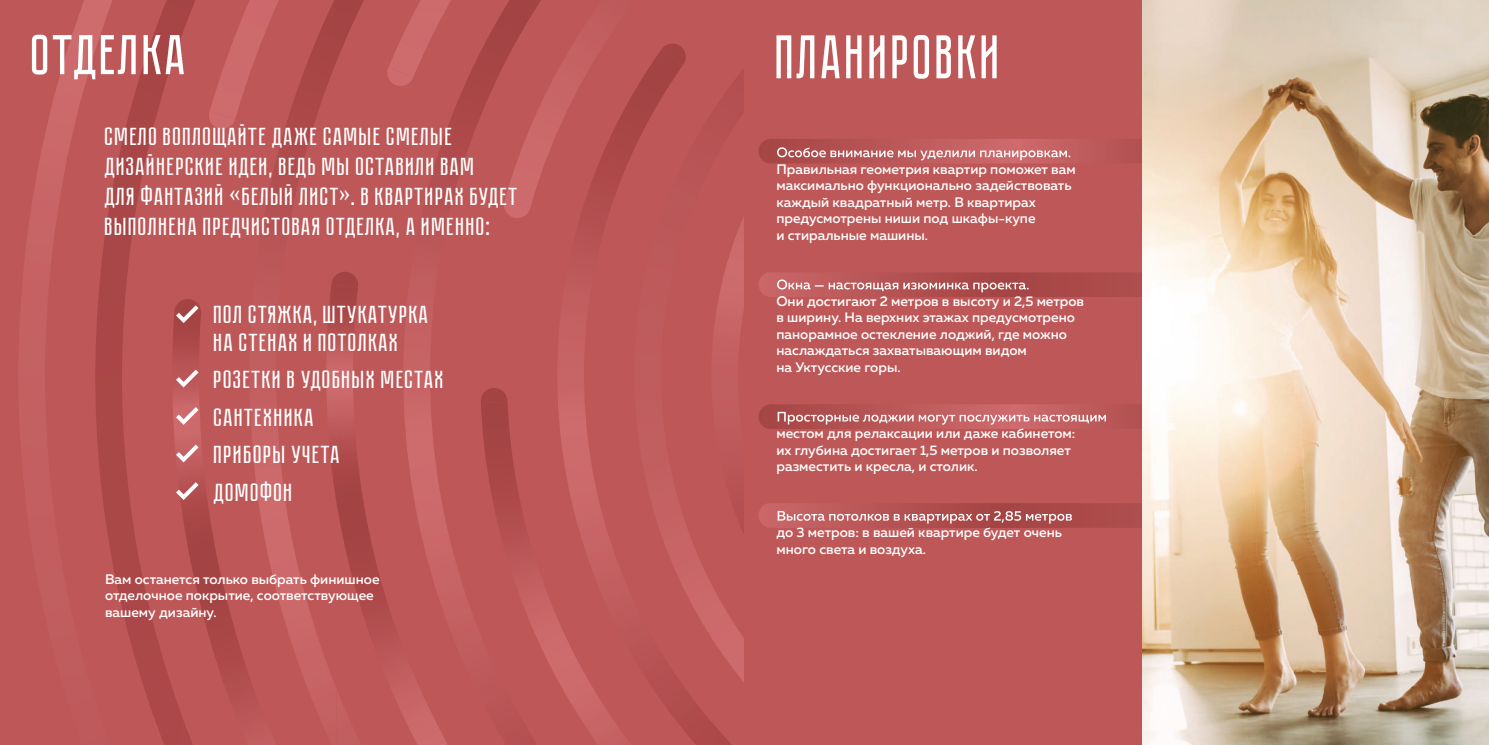
<style>
.page{position:relative;width:1489px;height:745px;background:#fff}
.page>*{position:absolute;margin:0;border:0;box-sizing:border-box;transform-origin:0 0}
.t1{font:700 61.75px "Pobeda";color:#fff;scale:.91 1}
.t2{font:700 56.25px "Pobeda";letter-spacing:-.02em;color:#fff}
.t3{font:700 25px/30px "Pobeda";color:#fff}
.t4{font:700 25px/27.5px "Pobeda";letter-spacing:-.02em;color:#fff}
.t5{font:500 13.75px/16.5px "Muller";color:#fff}
</style>
<div class="page">
<div style="left:0;top:0;width:1488px;height:744px;background:#be5858"></div>
<img style="left:20px;top:0;width:92px;height:335px">
<img style="left:144px;top:0;width:51px;height:62px">
<img style="left:95px;top:62px;width:77px;height:682px">
<img style="left:172px;top:314px;width:77px;height:430px">
<img style="left:174px;top:299px;width:27px;height:15px">
<img style="left:210px;top:119px;width:17px;height:10px">
<img style="left:209px;top:0;width:70px;height:119px">
<img style="left:282px;top:0;width:82px;height:138px">
<img style="left:249px;top:138px;width:88px;height:573px">
<img style="left:387px;top:70px;width:13px;height:16px">
<img style="left:416px;top:0;width:18px;height:10px">
<img style="left:388px;top:10px;width:46px;height:68px">
<img style="left:326px;top:283px;width:119px;height:461px">
<img style="left:434px;top:0;width:70px;height:166px">
<img style="left:403px;top:166px;width:86px;height:549px">
<img style="left:504px;top:208px;width:5px;height:7px">
<img style="left:504px;top:0;width:67px;height:208px">
<img style="left:481px;top:401px;width:76px;height:314px">
<svg style="left:486px;top:387px;width:7px;height:3px"></svg>
<img style="left:557px;top:50px;width:175px;height:694px">
<img style="left:676px;top:121px;width:30px;height:57px">
<img style="left:711px;top:214px;width:33px;height:322px">
<svg style="left:176px;top:305px;width:22px;height:18px"></svg>
<svg style="left:176px;top:369px;width:22px;height:18px"></svg>
<svg style="left:176px;top:407px;width:22px;height:17px"></svg>
<svg style="left:176px;top:444px;width:22px;height:18px"></svg>
<svg style="left:176px;top:482px;width:22px;height:17px"></svg>
<svg style="left:759px;top:272px;width:383px;height:25px"></svg>
<svg style="left:777px;top:279px;width:251px;height:13px"></svg>
<svg style="left:777px;top:296px;width:307px;height:1px"></svg>
<svg style="left:759px;top:503px;width:383px;height:24px"></svg>
<svg style="left:777px;top:510px;width:295px;height:13px"></svg>
<svg style="left:776px;top:527px;width:285px;height:1px"></svg>
<svg style="left:758px;top:139px;width:384px;height:24px"></svg>
<svg style="left:777px;top:147px;width:293px;height:13px"></svg>
<svg style="left:758px;top:404px;width:384px;height:24px"></svg>
<svg style="left:777px;top:411px;width:329px;height:13px"></svg>
<svg style="left:777px;top:428px;width:287px;height:1px"></svg>
<img style="left:1142px;top:0;width:346px;height:744px">
<h2 class="t2" style="left:32px;top:24px;width:160px">ОТДЕЛКА</h2>
<h3 class="t3" style="left:105px;top:122px;width:416px">Смело воплощайте даже самые смелые дизайнерские идеи, ведь мы оставили вам<br>для фантазий «белый лист». В квартирах будет выполнена предчистовая отделка, а именно:</h3>
<h3 class="t4" style="left:214px;top:301px;width:217px">пол стяжка, штукатурка на стенах и потолках</h3>
<h3 class="t3" style="left:214px;top:361px;width:233px;line-height:37.5px">розетки в удобных местах сантехника<br>Приборы учета<br>Домофон</h3>
<p class="t5" style="left:105px;top:570px;width:276px">Вам останется только выбрать финишное отделочное покрытие, соответствующее вашему дизайну.</p>
<h1 class="t1" style="left:776px;top:23px;width:252px">планировки</h1>
<p class="t5" style="left:776px;top:144px;width:296px">Особое внимание мы уделили планировкам.</p>
<p class="t5" style="left:776px;top:160px;width:301px">Правильная геометрия квартир поможет вам максимально функционально задействовать каждый квадратный метр. В квартирах предусмотрены ниши под шкафы-купе<br>и стиральные машины.</p>
<p class="t5" style="left:776px;top:276px;width:309px">Окна — настоящая изюминка проекта.<br>Они достигают 2 метров в высоту и 2,5 метров</p>
<p class="t5" style="left:776px;top:309px;width:300px">в ширину. На верхних этажах предусмотрено панорамное остекление лоджий, где можно наслаждаться захватывающим видом<br>на Уктусские горы.</p>
<p class="t5" style="left:776px;top:408px;width:332px">Просторные лоджии могут послужить настоящим местом для релаксации или даже кабинетом:</p>
<p class="t5" style="left:776px;top:441px;width:296px">их глубина достигает 1,5 метров и позволяет разместить и кресла, и столик.</p>
<p class="t5" style="left:776px;top:507px;width:297px">Высота потолков в квартирах от 2,85 метров до 3 метров: в вашей квартире будет очень</p>
<p class="t5" style="left:776px;top:540px;width:151px">много света и воздуха.</p>
</div>
